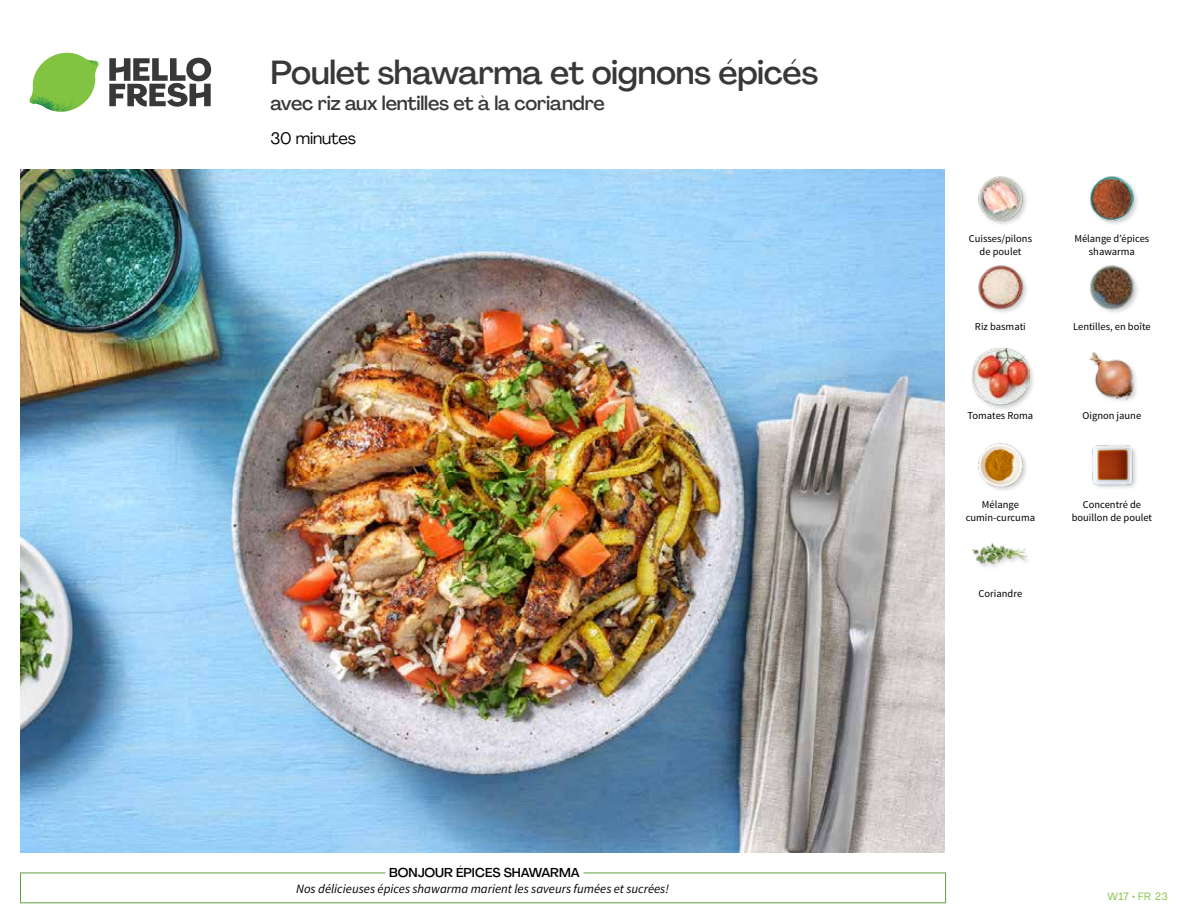
<style>
.page{position:relative;width:1188px;height:918px;background:#fff}
.page>*{position:absolute;margin:0;border:0;box-sizing:border-box;transform-origin:0 0}
.t1{font:500 33px "Agrandir";letter-spacing:-.01em;color:#383839}
.t2{font:500 19.5px "Agrandir";letter-spacing:-.01em;color:#383839}
.t3{font:16.5px "Agrandir";letter-spacing:-.01em;color:#000}
.t4{font:italic 12.75px "Source Sans Pro";color:#000}
.t5{font:500 12.75px "Agrandir";color:#000}
.t6{font:10.5px/13.5px "Source Sans Pro";color:#000;text-align:center}
.t7{font:10.5px "Agrandir";letter-spacing:.05em;color:#82c341}
</style>
<div class="page">
<svg style="left:109px;top:57px;width:102px;height:50px"></svg>
<svg style="left:34px;top:53px;width:62px;height:40px"></svg>
<img style="left:67px;top:53px;width:32px;height:26px">
<img style="left:33px;top:75px;width:59px;height:11px">
<img style="left:29px;top:79px;width:61px;height:33px">
<img style="left:65px;top:86px;width:27px;height:25px">
<div style="left:20px;top:873px;width:926px;height:30px;border:1px solid #609f43"></div>
<div style="left:385px;top:865px;width:199px;height:15px;background:#fff"></div>
<img style="left:21px;top:170px;width:924px;height:682px">
<img style="left:972px;top:543px;width:55px;height:23px">
<img style="left:1092px;top:445px;width:44px;height:43px">
<img style="left:978px;top:443px;width:49px;height:48px">
<img style="left:1089px;top:352px;width:48px;height:49px">
<div style="left:971px;top:346px;width:65px;height:66px;background:#000;opacity:.2"></div>
<img style="left:972px;top:347px;width:57px;height:58px">
<img style="left:1090px;top:265px;width:48px;height:48px">
<img style="left:978px;top:265px;width:49px;height:47px">
<img style="left:1089px;top:176px;width:49px;height:48px">
<img style="left:978px;top:176px;width:49px;height:48px">
<h1 class="t1" style="left:271px;top:52px;width:549px">Poulet shawarma et oignons épicés</h1>
<h2 class="t2" style="left:271px;top:91px;width:336px">avec riz aux lentilles et à la coriandre</h2>
<h3 class="t3" style="left:271px;top:128px;width:87px">30 minutes</h3>
<p class="t5" style="left:389px;top:864px;width:192px">BONJOUR ÉPICES SHAWARMA</p>
<p class="t4" style="left:296px;top:881px;width:374px">Nos délicieuses épices shawarma marient les saveurs fumées et sucrées!</p>
<p class="t6" style="left:969px;top:232px;width:65px">Cuisses/pilons de poulet</p>
<p class="t6" style="left:1074px;top:232px;width:76px">Mélange d’épices shawarma</p>
<p class="t6" style="left:975px;top:320px;width:52px">Riz basmati</p>
<p class="t6" style="left:1073px;top:320px;width:79px">Lentilles, en boîte</p>
<p class="t6" style="left:968px;top:409px;width:67px">Tomates Roma</p>
<p class="t6" style="left:1083px;top:409px;width:60px">Oignon jaune</p>
<p class="t6" style="left:966px;top:498px;width:71px">Mélange cumin-curcuma</p>
<p class="t6" style="left:979px;top:587px;width:45px">Coriandre</p>
<p class="t6" style="left:1072px;top:498px;width:82px">Concentré de bouillon de poulet</p>
<p class="t7" style="left:1107px;top:890px;width:62px">W17 • FR 23</p>
</div>
